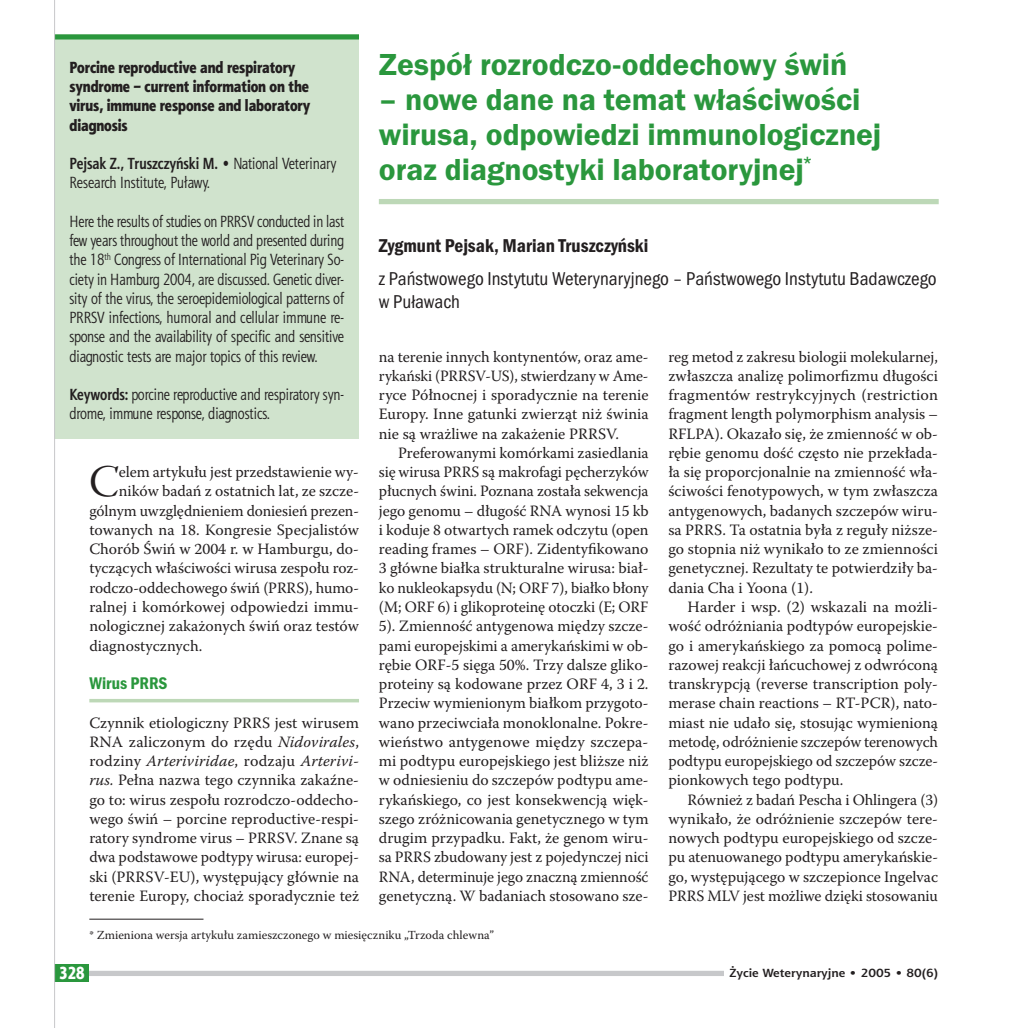
<style>
.page{position:relative;width:1027px;height:1028px;background:#fff}
.page>*{position:absolute;margin:0;border:0;box-sizing:border-box;transform-origin:0 0}
.t1{font:44.98px "Warnock Pro Disp";color:#231f20}
.t2{font:600 31.5px/35px "Franklin Gothic Itc TEE Dm";color:#2a973d}
.t3{font:19.25px/22.8px "Franklin Got Itc TOT Boo Con";color:#231f20}
.t4{font:19.25px "Franklin Got Itc TOT Dem Con";color:#231f20}
.t5{font:17.5px "Franklin Got Itc TOT Dem Con";color:#2a973d}
.t6{font:17.5px "Aerton Cnd EFN Black";color:#fff}
.t7{font:16.1px/19.2px "Aerton Cnd EFN";color:#231f20}
.t8{font:16.1px/19.2px "Aerton Cnd EFN Black";color:#231f20}
.t9{font:15.75px/19.2px "Warnock Pro";color:#231f20;text-align:justify}
.t10{font:12.25px "Warnock Pro";color:#231f20}
.t11{font:700 11.9px "Aerton EFN";color:#231f20;scale:1.11 1}
.s1{font-weight:700}
.s2{font-style:italic}
</style>
<div class="page">
<div style="left:379px;top:199px;width:559px;height:5px;background:#bdd8b7"></div>
<div style="left:55px;top:34px;width:304px;height:405px;background:#d0e3cd"></div>
<div style="left:55px;top:34px;width:304px;height:6px;background:#2a973d"></div>
<hr style="left:89px;top:699px;width:270px;height:3px;background:#bdd8b7">
<hr style="left:89px;top:919px;width:114px;height:1px;background:#231f20">
<div style="left:55px;top:971px;width:883px;height:5px;background:#c7c8ca"></div>
<div style="left:55px;top:964px;width:34px;height:18px;background:#2a973d"></div>
<div style="left:724px;top:966px;width:214px;height:15px;background:#fff"></div>
<hr style="left:54px;top:0;width:1px;height:1028px;background:#c7c8ca">
<p class="t8" style="left:69px;top:59px;width:242px">Porcine reproductive and respiratory syndrome – current information on the virus, immune response and laboratory diagnosis</p>
<p class="t7" style="left:69px;top:155px;width:268px"><span class="s1">Pejsak Z., Truszczyński M.</span> • National Veterinary<br>Research Institute, Puławy.</p>
<p class="t7" style="left:69px;top:213px;width:276px;text-align:justify">Here the results of studies on PRRSV conducted in last few years throughout the world and presented during the 18<sup>th</sup> Congress of International Pig Veterinary So&shy;ciety in Hamburg 2004, are discussed. Genetic diver&shy;sity of the virus, the seroepidemiological patterns of PRRSV infections, humoral and cellular immune re&shy;sponse and the availability of specific and sensitive diagnostic tests are major topics of this review.</p>
<p class="t7" style="left:69px;top:386px;width:276px"><span class="s1">Keywords:</span> porcine reproductive and respiratory syn&shy;drome, immune response, diagnostics.</p>
<h1 class="t1" style="left:89px;top:455px;width:31px">C</h1>
<p class="t9" style="left:119px;top:464px;width:241px">elem artykułu jest przedstawienie wy-</p>
<p class="t9" style="left:119px;top:483px;width:242px">ników badań z ostatnich lat, ze szcze-</p>
<p class="t9" style="left:89px;top:502px;width:271px">gólnym uwzględnieniem doniesień prezen-</p>
<p class="t9" style="left:89px;top:522px;width:271px">towanych na 18. Kongresie Specjalistów</p>
<p class="t9" style="left:89px;top:541px;width:271px">Chorób Świń w 2004 r. w Hamburgu, do-</p>
<p class="t9" style="left:89px;top:560px;width:271px">tyczących właściwości wirusa zespołu roz-</p>
<p class="t9" style="left:89px;top:579px;width:271px">rodczo-oddechowego świń (PRRS), humo-</p>
<p class="t9" style="left:89px;top:599px;width:271px">ralnej i komórkowej odpowiedzi immu-</p>
<p class="t9" style="left:89px;top:618px;width:271px">nologicznej zakażonych świń oraz testów</p>
<p class="t9" style="left:89px;top:637px;width:114px">diagnostycznych.</p>
<p class="t5" style="left:89px;top:677px;width:80px">Wirus PRRS</p>
<p class="t9" style="left:89px;top:714px;width:271px">Czynnik etiologiczny PRRS jest wirusem RNA zaliczonym do rzędu <span class="s2">Nidovirales</span>, rodziny <span class="s2">Arteriviridae</span>, rodzaju <span class="s2">Arterivi&shy;rus.</span> Pełna nazwa tego czynnika zakaźne&shy;go to: wirus zespołu rozrodczo-oddecho&shy;wego świń – porcine reproductive-respi&shy;ratory syndrome virus – PRRSV. Znane są dwa podstawowe podtypy wirusa: europej&shy;ski (PRRSV-EU), występujący głównie na terenie Europy, chociaż sporadycznie też</p>
<h2 class="t2" style="left:379px;top:50px;width:470px">Zespół rozrodczo-oddechowy świń</h2>
<h2 class="t2" style="left:379px;top:85px;width:504px">– nowe dane na temat właściwości wirusa, odpowiedzi immunologicznej oraz diagnostyki laboratoryjnej<sup>*</sup></h2>
<p class="t4" style="left:379px;top:239px;width:271px">Zygmunt Pejsak, Marian Truszczyński</p>
<p class="t3" style="left:379px;top:269px;width:559px">z Państwowego Instytutu Weterynaryjnego – Państwowego Instytutu Badawczego w Puławach</p>
<p class="t9" style="left:379px;top:348px;width:271px">na terenie innych kontynentów, oraz ame&shy;rykański (PRRSV-US), stwierdzany w Ame&shy;ryce Północnej i sporadycznie na terenie Europy. Inne gatunki zwierząt niż świnia nie są wrażliwe na zakażenie PRRSV.</p>
<p class="t9" style="left:379px;top:445px;width:271px;text-indent:19px">Preferowanymi komórkami zasiedlania się wirusa PRRS są makrofagi pęcherzyków płucnych świni. Poznana została sekwencja jego genomu – długość RNA wynosi 15 kb i koduje 8 otwartych ramek odczytu (open reading frames – ORF). Zidentyfikowano 3 główne białka strukturalne wirusa: biał&shy;ko nukleokapsydu (N; ORF 7), białko błony (M; ORF 6) i glikoproteinę otoczki (E; ORF 5). Zmienność antygenowa między szcze&shy;pami europejskimi a amerykańskimi w ob&shy;rębie ORF-5 sięga 50%. Trzy dalsze gliko&shy;proteiny są kodowane przez ORF 4, 3 i 2.<br>Przeciw wymienionym białkom przygoto&shy;wano przeciwciała monoklonalne. Pokre&shy;wieństwo antygenowe między szczepa&shy;mi podtypu europejskiego jest bliższe niż w odniesieniu do szczepów podtypu ame&shy;rykańskiego, co jest konsekwencją więk&shy;szego zróżnicowania genetycznego w tym drugim przypadku. Fakt, że genom wiru&shy;sa PRRS zbudowany jest z pojedynczej nici RNA, determinuje jego znaczną zmienność genetyczną. W badaniach stosowano sze-</p>
<p class="t9" style="left:668px;top:348px;width:271px">reg metod z zakresu biologii molekularnej, zwłaszcza analizę polimorfizmu długości fragmentów restrykcyjnych (restriction fragment length polymorphism analysis – RFLPA). Okazało się, że zmienność w ob&shy;rębie genomu dość często nie przekłada&shy;ła się proporcjonalnie na zmienność wła&shy;ściwości fenotypowych, w tym zwłaszcza antygenowych, badanych szczepów wiru&shy;sa PRRS. Ta ostatnia była z reguły niższe&shy;go stopnia niż wynikało to ze zmienności genetycznej. Rezultaty te potwierdziły ba&shy;dania Cha i Yoona (1).</p>
<p class="t9" style="left:668px;top:599px;width:271px;text-indent:19px">Harder i wsp. (2) wskazali na możli&shy;wość odróżniania podtypów europejskie&shy;go i amerykańskiego za pomocą polime&shy;razowej reakcji łańcuchowej z odwróconą transkrypcją (reverse transcription poly&shy;merase chain reactions – RT-PCR), nato&shy;miast nie udało się, stosując wymienioną metodę, odróżnienie szczepów terenowych podtypu europejskiego od szczepów szcze&shy;pionkowych tego podtypu.</p>
<p class="t9" style="left:668px;top:791px;width:271px;text-indent:19px">Również z badań Pescha i Ohlingera (3) wynikało, że odróżnienie szczepów tere&shy;nowych podtypu europejskiego od szcze&shy;pu atenuowanego podtypu amerykańskie&shy;go, występującego w szczepionce Ingelvac PRRS MLV jest możliwe dzięki stosowaniu</p>
<p class="t10" style="left:89px;top:930px;width:406px">* Zmieniona wersja artykułu zamieszczonego w miesięczniku „Trzoda chlewna”</p>
<p class="t6" style="left:59px;top:966px;width:27px">328</p>
<p class="t11" style="left:729px;top:966px;width:189px">Życie Weterynaryjne • 2005 • 80(6)</p>
</div>
